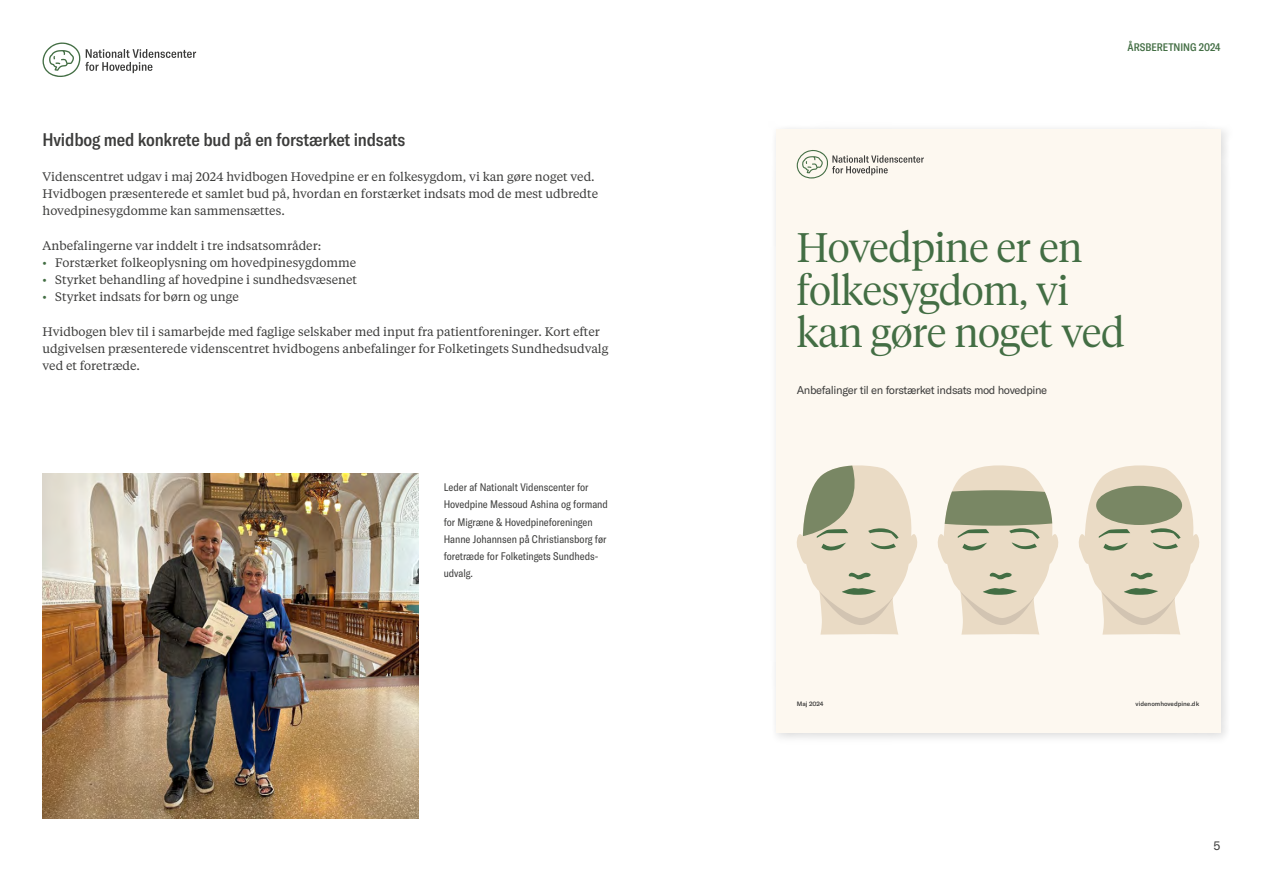
<style>
.page{position:relative;width:1263px;height:893px;background:#fff}
.page>*{position:absolute;margin:0;border:0;box-sizing:border-box;transform-origin:0 0}
.t1{font:300 41.1px/42.5px "Tiempos Headline";color:#436e44}
.t2{font:500 condensed 18px "GT America";letter-spacing:-.01em;color:#3c3c3b}
.t3{font:12.3px/17.2px "Tiempos Text";color:#3c3c3b}
.t4{font:12.3px "GT America";color:#3c3c3b}
.t5{font:11.25px "GT America";letter-spacing:-.03em;color:#3c3c3b}
.t6{font:condensed 10.8px/17.2px "GT America";color:#3c3c3b}
.t7{font:500 condensed 10.8px "GT America";color:#436e44}
.t8{font:500 6.3px "GT America";color:#3c3c3b}
.s1{color:#436e44}
</style>
<div class="page">
<svg style="left:42px;top:42px;width:154px;height:35px"></svg>
<div style="left:769px;top:122px;width:464px;height:623px;background:#000;opacity:.15"></div>
<div style="left:775px;top:129px;width:445px;height:604px;background:#fdf8f0"></div>
<svg style="left:796px;top:465px;width:122px;height:170px"></svg>
<svg style="left:937px;top:465px;width:122px;height:170px"></svg>
<svg style="left:1078px;top:465px;width:122px;height:170px"></svg>
<div style="left:1096px;top:486px;width:86px;height:39px;background:#798764;border-radius:50%"></div>
<svg style="left:796px;top:150px;width:128px;height:29px"></svg>
<img style="left:43px;top:474px;width:375px;height:345px">
<h2 class="t2" style="left:43px;top:129px;width:364px">Hvidbog med konkrete bud på en forstærket indsats</h2>
<p class="t3" style="left:43px;top:167px;width:557px">Videnscentret udgav i maj 2024 hvidbogen Hovedpine er en folkesygdom, vi kan gøre noget ved.<br>Hvidbogen præsenterede et samlet bud på, hvordan en forstærket indsats mod de mest udbredte hovedpinesygdomme kan sammensættes.</p>
<p class="t3" style="left:43px;top:236px;width:280px">Anbefalingerne var inddelt i tre indsatsområder:</p>
<p class="t3" style="left:43px;top:253px;width:315px"><span class="s1">•</span> Forstærket folkeoplysning om hovedpinesygdomme</p>
<p class="t3" style="left:43px;top:270px;width:316px"><span class="s1">•</span> Styrket behandling af hovedpine i sundhedsvæsenet</p>
<p class="t3" style="left:43px;top:288px;width:198px"><span class="s1">•</span> Styrket indsats for børn og unge</p>
<p class="t3" style="left:43px;top:322px;width:567px">Hvidbogen blev til i samarbejde med faglige selskaber med input fra patientforeninger. Kort efter udgivelsen præsenterede videnscentret hvidbogens anbefalinger for Folketingets Sundhedsudvalg ved et foretræde.</p>
<p class="t6" style="left:444px;top:479px;width:166px">Leder af Nationalt Videnscenter for<br>Hovedpine Messoud Ashina og formand for Migræne &amp; Hovedpineforeningen<br>Hanne Johannsen på Christiansborg før foretræde for Folketingets Sundheds&shy;udvalg.</p>
<p class="t7" style="left:1127px;top:41px;width:94px">ÅRSBERETNING 2024</p>
<h1 class="t1" style="left:797px;top:224px;width:329px">Hovedpine er en folkesygdom, vi kan gøre noget ved</h1>
<p class="t5" style="left:797px;top:383px;width:252px">Anbefalinger til en forstærket indsats mod hovedpine</p>
<p class="t8" style="left:797px;top:700px;width:28px">Maj 2024</p>
<p class="t8" style="left:1135px;top:700px;width:65px">videnomhovedpine.dk</p>
<p class="t4" style="left:1213px;top:839px;width:8px">5</p>
</div>
